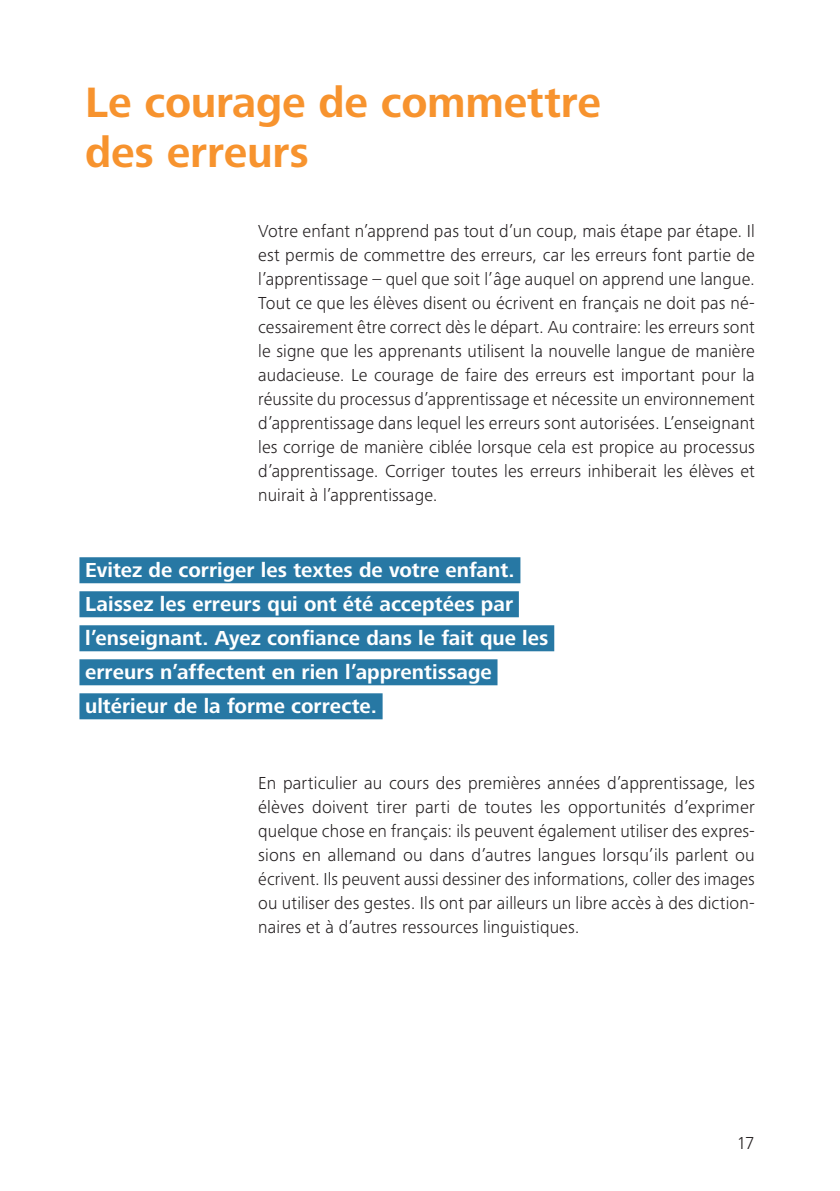
<style>
.page{position:relative;width:840px;height:1191px;background:#fff}
.page>*{position:absolute;margin:0;border:0;box-sizing:border-box;transform-origin:0 0}
.t1{font:700 44px/50px "Frutiger Next Pro";letter-spacing:-.005em;color:#f7932e}
.t2{font:700 21px/34px "Frutiger Next Pro";color:#fff}
.t3{font:300 18px/24px "Frutiger Next Pro";letter-spacing:.01em;color:#231f20;text-align:justify}
</style>
<div class="page">
<div style="left:79px;top:557px;width:441px;height:26px;background:#2778a4"></div>
<div style="left:79px;top:591px;width:439px;height:26px;background:#2778a4"></div>
<div style="left:79px;top:625px;width:475px;height:26px;background:#2778a4"></div>
<div style="left:79px;top:659px;width:418px;height:26px;background:#2778a4"></div>
<div style="left:79px;top:693px;width:303px;height:26px;background:#2778a4"></div>
<h1 class="t1" style="left:85px;top:77px;width:517px">Le courage de commettre des erreurs</h1>
<p class="t3" style="left:258px;top:219px;width:498px">Votre enfant n’apprend pas tout d’un coup, mais étape par étape. Il est permis de commettre des erreurs, car les erreurs font partie de l’apprentissage – quel que soit l’âge auquel on apprend une langue.<br>Tout ce que les élèves disent ou écrivent en français ne doit pas né&shy;cessairement être correct dès le départ. Au contraire: les erreurs sont le signe que les apprenants utilisent la nouvelle langue de manière audacieuse. Le courage de faire des erreurs est important pour la réussite du processus d’apprentissage et nécessite un environnement d’apprentissage dans lequel les erreurs sont autorisées. L’enseignant les corrige de manière ciblée lorsque cela est propice au processus d’apprentissage. Corriger toutes les erreurs inhiberait les élèves et nuirait à l’apprentissage.</p>
<p class="t2" style="left:85px;top:553px;width:464px">Evitez de corriger les textes de votre enfant.<br>Laissez les erreurs qui ont été acceptées par l’enseignant. Ayez confiance dans le fait que les erreurs n’affectent en rien l’apprentissage ultérieur de la forme correcte.</p>
<p class="t3" style="left:258px;top:771px;width:498px">En particulier au cours des premières années d’apprentissage, les élèves doivent tirer parti de toutes les opportunités d’exprimer quelque chose en français: ils peuvent également utiliser des expres&shy;sions en allemand ou dans d’autres langues lorsqu’ils parlent ou écrivent. Ils peuvent aussi dessiner des informations, coller des images ou utiliser des gestes. Ils ont par ailleurs un libre accès à des diction&shy;naires et à d’autres ressources linguistiques.</p>
<p class="t3" style="left:736px;top:1131px;width:19px">17</p>
</div>
